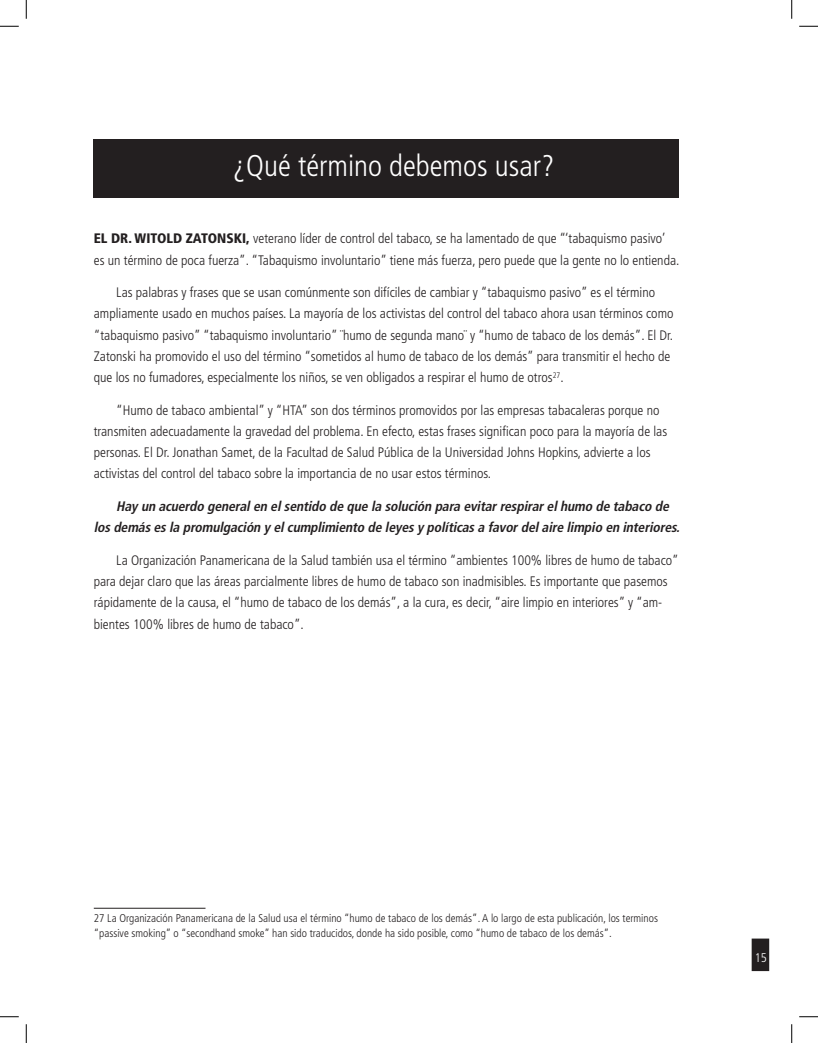
<style>
.page{position:relative;width:818px;height:1043px;background:#fff}
.page>*{position:absolute;margin:0;border:0;box-sizing:border-box;transform-origin:0 0}
.t1{font:300 condensed 30px "Frutiger";color:#fff}
.t2{font:300 condensed 13.75px/21.2px "Frutiger";color:#231f20}
.t3{font:italic 700 condensed 13.75px/21.2px "Frutiger";color:#231f20}
.t4{font:300 condensed 12.5px "Frutiger";color:#fff}
.t5{font:300 condensed 11.25px/15px "Frutiger";color:#231f20}
.s1{font-weight:900}
.s2{color:#231f20}
</style>
<div class="page">
<div style="left:751px;top:938px;width:18px;height:33px;background:#231f20"></div>
<hr style="left:94px;top:908px;width:111px;height:1px;background:#231f20">
<div style="left:94px;top:139px;width:585px;height:59px;background:#231f20"></div>
<svg style="left:0;top:25px;width:19px;height:2px"></svg>
<svg style="left:799px;top:25px;width:19px;height:2px"></svg>
<svg style="left:0;top:1016px;width:19px;height:1px"></svg>
<svg style="left:799px;top:1016px;width:19px;height:1px"></svg>
<svg style="left:25px;top:0;width:2px;height:19px"></svg>
<svg style="left:25px;top:1024px;width:2px;height:18px"></svg>
<svg style="left:791px;top:0;width:1px;height:19px"></svg>
<svg style="left:791px;top:1024px;width:1px;height:18px"></svg>
<h1 class="t1" style="left:233px;top:149px;width:323px">¿Qué término debemos usar?</h1>
<p class="t2" style="left:94px;top:228px;width:587px"><span class="s1">EL DR. WITOLD ZATONSKI,</span> veterano líder de control del tabaco, se ha lamentado de que “‘tabaquismo pasivo’ es un término de poca fuerza”. “Tabaquismo involuntario” tiene más fuerza, pero puede que la gente no lo entienda.</p>
<p class="t2" style="left:94px;top:282px;width:581px;text-indent:22px">Las palabras y frases que se usan comúnmente son difíciles de cambiar y “tabaquismo pasivo” es el término ampliamente usado en muchos países. La mayoría de los activistas del control del tabaco ahora usan términos como “tabaquismo pasivo” “tabaquismo involuntario” ¨humo de segunda mano¨ y “humo de tabaco de los demás”. El Dr.<br>Zatonski ha promovido el uso del término “sometidos al humo de tabaco de los demás” para transmitir el hecho de que los no fumadores, especialmente los niños, se ven obligados a respirar el humo de otros<sup>27</sup>.</p>
<p class="t2" style="left:94px;top:399px;width:575px;text-indent:22px">“Humo de tabaco ambiental” y “HTA” son dos términos promovidos por las empresas tabacaleras porque no transmiten adecuadamente la gravedad del problema. En efecto, estas frases significan poco para la mayoría de las personas. El Dr. Jonathan Samet, de la Facultad de Salud Pública de la Universidad Johns Hopkins, advierte a los activistas del control del tabaco sobre la importancia de no usar estos términos.</p>
<p class="t3" style="left:94px;top:495px;width:590px;text-indent:22px">Hay un acuerdo generalen elsentido de que la solución para evitarrespirarelhumo de tabaco de losdemásesla promulgación y elcumplimiento de leyesy políticasa favordelaire limpio en interiores.</p>
<p class="t2" style="left:94px;top:549px;width:586px;text-indent:22px">La Organización Panamericana de la Salud también usa el término “ambientes 100% libres de humo de tabaco” para dejar claro que las áreas parcialmente libres de humo de tabaco son inadmisibles. Es importante que pasemos rápidamente de la causa, el “humo de tabaco de los demás”, a la cura, es decir, “aire limpio en interiores” y “am&shy;bientes 100% libres de humo de tabaco”.</p>
<p class="t5" style="left:94px;top:910px;width:565px">27 La Organización Panamericana de la Salud usa el término “humo de tabaco de los demás”. A lo largo de esta publicación, los terminos “passive smoking” o “secondhand smoke” han sido traducidos, donde ha sido posible, como “humo de tabaco de los demás”.</p>
<p class="t4" style="left:754px;top:950px;width:16px">15<span class="s2">.</span></p>
</div>
